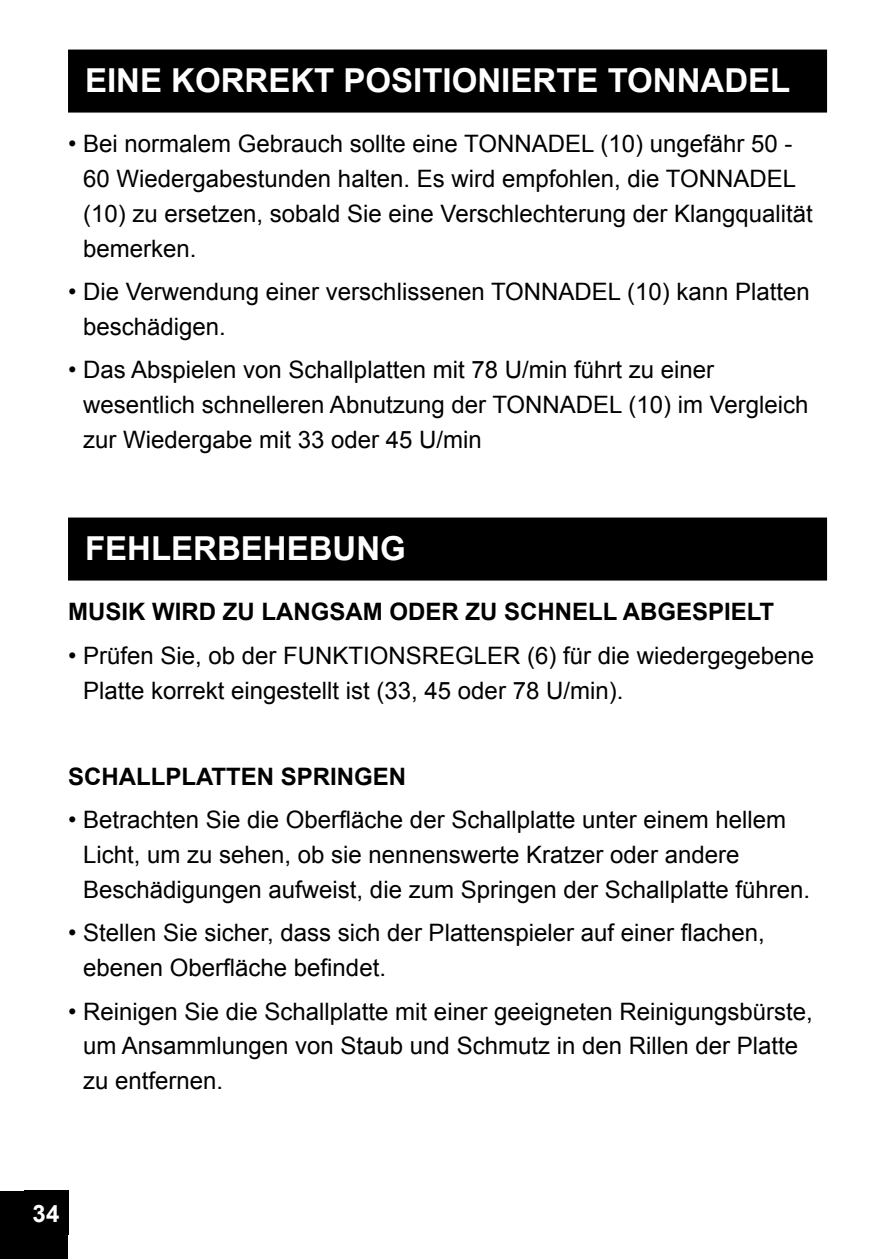
<style>
.page{position:relative;width:893px;height:1259px;background:#fff}
.page>*{position:absolute;margin:0;border:0;box-sizing:border-box;transform-origin:0 0}
.t1{font:700 33px "Arial";color:#fff}
.t2{font:24px/34.8px "Arial";color:#000}
.t3{font:700 24px "Arial";color:#000}
.t4{font:700 24px "Arial";color:#fff}
</style>
<div class="page">
<div style="left:0;top:1191px;width:68px;height:68px;background:#000"></div>
<div style="left:68px;top:50px;width:759px;height:63px;background:#000"></div>
<div style="left:68px;top:517px;width:759px;height:63px;background:#000"></div>
<h1 class="t1" style="left:85px;top:68px;width:707px">EINE KORREKT POSITIONIERTE TONNADEL</h1>
<p class="t2" style="left:83px;top:127px;width:731px;text-indent:-15px">• Bei normalem Gebrauch sollte eine TONNADEL (10) ungefähr 50 - 60 Wiedergabestunden halten. Es wird empfohlen, die TONNADEL (10) zu ersetzen, sobald Sie eine Verschlechterung der Klangqualität bemerken.</p>
<p class="t2" style="left:83px;top:274px;width:728px;text-indent:-15px">• Die Verwendung einer verschlissenen TONNADEL (10) kann Platten beschädigen.</p>
<p class="t2" style="left:83px;top:353px;width:727px;text-indent:-15px">• Das Abspielen von Schallplatten mit 78 U/min führt zu einer wesentlich schnelleren Abnutzung der TONNADEL (10) im Vergleich zur Wiedergabe mit 33 oder 45 U/min</p>
<h1 class="t1" style="left:85px;top:536px;width:322px">FEHLERBEHEBUNG</h1>
<p class="t3" style="left:68px;top:603px;width:708px">MUSIK WIRD ZU LANGSAM ODER ZU SCHNELL ABGESPIELT</p>
<p class="t2" style="left:83px;top:638px;width:733px;text-indent:-15px">• Prüfen Sie, ob der FUNKTIONSREGLER (6) für die wiedergegebene<br>Platte korrekt eingestellt ist (33, 45 oder 78 U/min).</p>
<p class="t3" style="left:68px;top:767px;width:340px">SCHALLPLATTEN SPRINGEN</p>
<p class="t2" style="left:83px;top:803px;width:729px;text-indent:-15px">• Betrachten Sie die Oberfläche der Schallplatte unter einem hellem<br>Licht, um zu sehen, ob sie nennenswerte Kratzer oder andere<br>Beschädigungen aufweist, die zum Springen der Schallplatte führen.</p>
<p class="t2" style="left:83px;top:916px;width:683px;text-indent:-15px">• Stellen Sie sicher, dass sich der Plattenspieler auf einer flachen, ebenen Oberfläche befindet.</p>
<p class="t2" style="left:83px;top:994px;width:731px;text-indent:-15px">• Reinigen Sie die Schallplatte mit einer geeigneten Reinigungsbürste, um Ansammlungen von Staub und Schmutz in den Rillen der Platte zu entfernen.</p>
<p class="t4" style="left:33px;top:1204px;width:28px">34</p>
</div>
